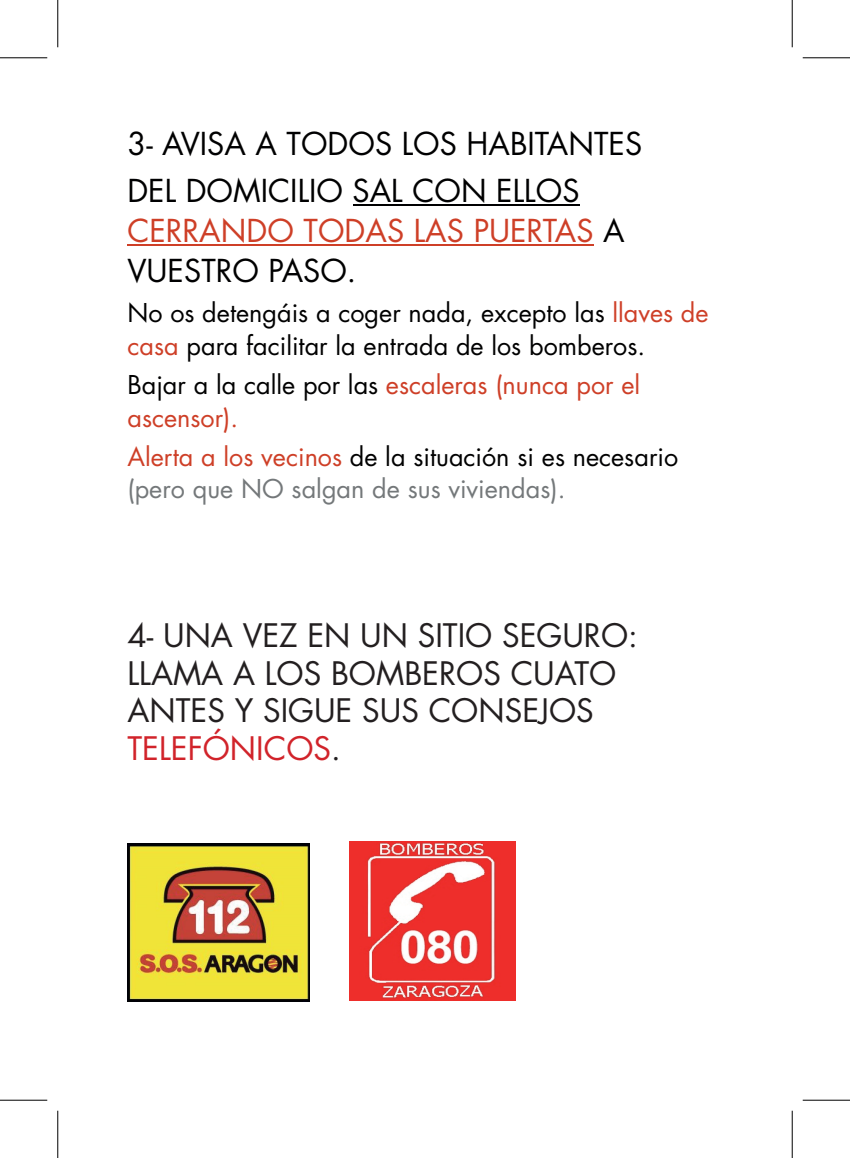
<style>
.page{position:relative;width:850px;height:1158px;background:#fff}
.page>*{position:absolute;margin:0;border:0;box-sizing:border-box;transform-origin:0 0}
.t1{font:31.5px/37.8px "Futura Std";color:#231f20}
.t2{font:30.8px/46.2px "Futura Std";color:#000001}
.t3{font:30.8px/39.9px "Futura Std";color:#ce3f27}
.t4{font:25.2px/32.7px "Futura Std";color:#000001}
.t5{font:25.2px/32.6px "Futura Std";color:#74787a}
.t6{font:25.2px/32.7px "Futura Std";color:#ce3f27}
.s1{color:#000001}
.s2{color:#ce3f27}
.s3{color:#d1232a}
</style>
<div class="page">
<hr style="left:353px;top:204px;width:226px;height:1px;background:#000001">
<hr style="left:127px;top:244px;width:466px;height:1px;background:#ce3f27">
<img style="left:127px;top:843px;width:182px;height:158px">
<img style="left:349px;top:841px;width:166px;height:158px">
<hr style="left:0;top:57px;width:47px;height:1px;background:#000">
<hr style="left:802px;top:57px;width:48px;height:1px;background:#000">
<hr style="left:0;top:1099px;width:47px;height:1px;background:#000">
<hr style="left:802px;top:1099px;width:48px;height:1px;background:#000">
<hr style="left:57px;top:0;width:1px;height:47px;background:#000">
<hr style="left:57px;top:1110px;width:1px;height:47px;background:#000">
<hr style="left:792px;top:0;width:1px;height:47px;background:#000">
<hr style="left:792px;top:1110px;width:1px;height:47px;background:#000">
<p class="t2" style="left:127px;top:121px;width:516px">3- AVISA A TODOS LOS HABITANTES<br>DEL DOMICILIO SAL CON ELLOS</p>
<p class="t3" style="left:127px;top:210px;width:498px">CERRANDO TODAS LAS PUERTAS <span class="s1">A<br>VUESTRO PASO.</span></p>
<p class="t4" style="left:127px;top:297px;width:583px">No os detengáis a coger nada, excepto las <span class="s2">llaves de casa</span> para facilitar la entrada de los bomberos.</p>
<p class="t6" style="left:127px;top:368px;width:514px"><span class="s1">Bajar a la calle por las</span> escaleras (nunca por el ascensor).</p>
<p class="t5" style="left:127px;top:440px;width:552px"><span class="s2">Alerta a los vecinos</span> <span class="s1">de la situación si es necesario </span>(pero que NO salgan de sus viviendas).</p>
<p class="t1" style="left:127px;top:616px;width:512px">4- UNA VEZ EN UN SITIO SEGURO:<br>LLAMA A LOS BOMBEROS CUATO<br>ANTES Y SIGUE SUS CONSEJOS<br><span class="s3">TELEFÓNICOS</span>.</p>
</div>
